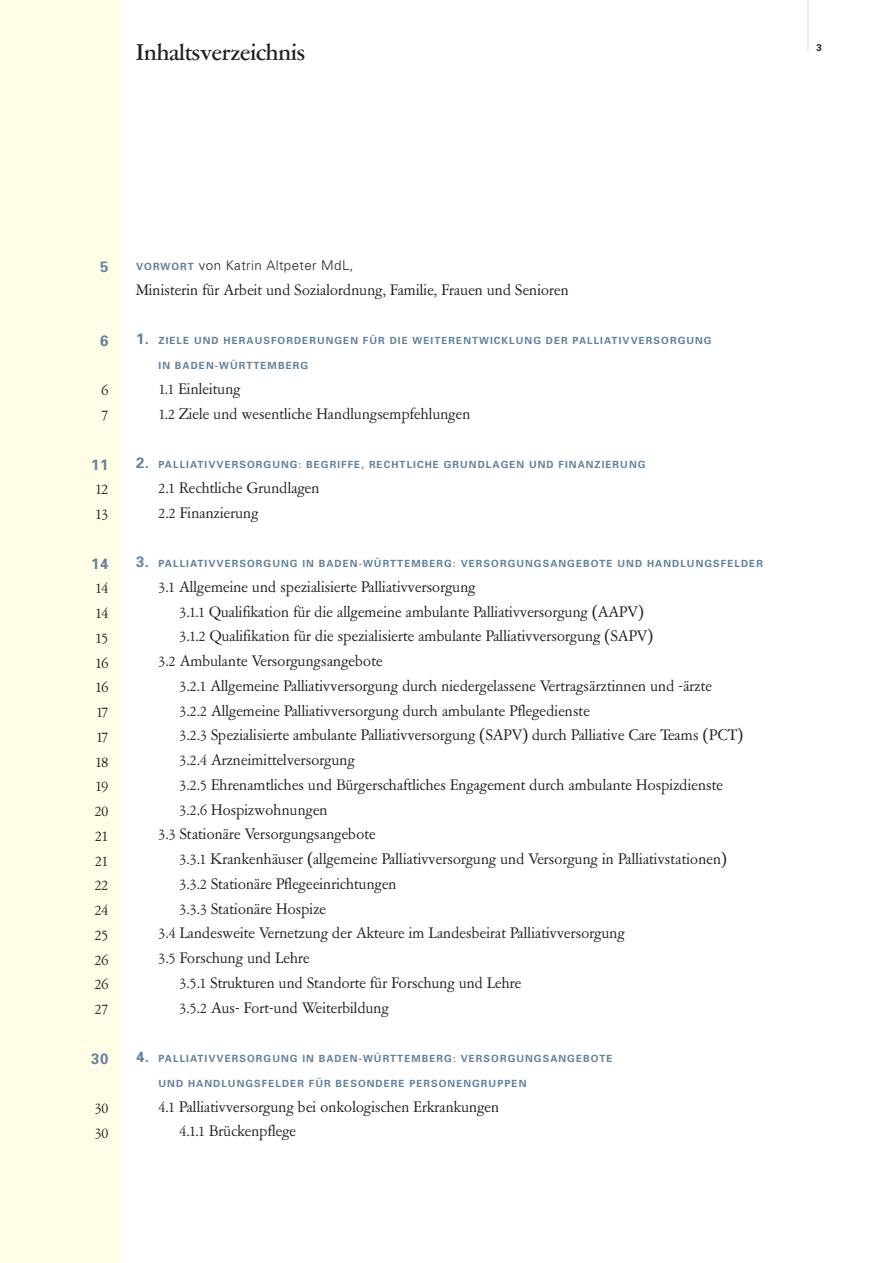
<style>
.page{position:relative;width:893px;height:1263px;background:#fff}
.page>*{position:absolute;margin:0;border:0;box-sizing:border-box;transform-origin:0 0}
.t1{font:500 22.5px "Garamont Amsterdam BQ";color:#231f20}
.t2{font:15px/24.8px "Garamont Amsterdam BQ";color:#231f20}
.t3{font:700 15px "Univers";color:#62829e}
.t4{font:300 13.35px "Univers";letter-spacing:.03em;color:#231f20}
.t5{font:700 9.9px "Univers";letter-spacing:.105em;color:#62829e}
.t6{font:700 9.9px "Univers";color:#231f20}
.s1{font-weight:700;font-size:9.9px;color:#62829e}
.s2{font-size:15px}
</style>
<div class="page">
<div style="left:0;top:0;width:119px;height:1263px;background:#fffde5"></div>
<hr style="left:807px;top:0;width:2px;height:51px;background:#e6e7e9">
<h1 class="t1" style="left:136px;top:39px;width:171px">Inhaltsverzeichnis</h1>
<p class="t6" style="left:816px;top:41px;width:7px">3</p>
<p class="t3" style="left:100px;top:257px;width:10px">5</p>
<p class="t3" style="left:100px;top:331px;width:10px">6</p>
<p class="t2" style="left:102px;top:378px;width:8px">6<br>7</p>
<p class="t3" style="left:91px;top:455px;width:19px">11</p>
<p class="t2" style="left:95px;top:477px;width:15px">12<br>13</p>
<p class="t3" style="left:91px;top:554px;width:19px">14</p>
<p class="t2" style="left:95px;top:576px;width:15px;text-align:justify">14<br>14<br>15<br>16<br>16<br>17<br>17<br>18<br>19<br>20<br>21<br>21<br>22<br>24<br>25<br>26<br>26<br>27</p>
<p class="t3" style="left:91px;top:1049px;width:19px">30</p>
<p class="t2" style="left:95px;top:1096px;width:15px">30<br>30</p>
<p class="t4" style="left:136px;top:257px;width:219px"><span class="s1">VORWORT</span> von Katrin Altpeter MdL,</p>
<p class="t2" style="left:136px;top:278px;width:434px">Ministerin für Arbeit und Sozialordnung, Familie, Frauen und Senioren</p>
<p class="t5" style="left:136px;top:334px;width:577px"><span class="s2">1.</span> ZIELE UND HERAUSFORDERUNGEN FÜR DIE WEITERENTWICKLUNG DER PALLIATIVVERSORGUNG</p>
<p class="t5" style="left:159px;top:359px;width:151px">IN BADEN-WÜRTTEMBERG</p>
<p class="t2" style="left:159px;top:377px;width:313px">1.1 Einleitung<br>1.2 Ziele und wesentliche Handlungsempfehlungen</p>
<p class="t5" style="left:136px;top:458px;width:511px"><span class="s2">2.</span> PALLIATIVVERSORGUNG: BEGRIFFE, RECHTLICHE GRUNDLAGEN UND FINANZIERUNG</p>
<p class="t2" style="left:159px;top:476px;width:162px">2.1 Rechtliche Grundlagen<br>2.2 Finanzierung</p>
<p class="t5" style="left:136px;top:557px;width:628px"><span class="s2">3.</span> PALLIATIVVERSORGUNG IN BADEN-WÜRTTEMBERG: VERSORGUNGSANGEBOTE UND HANDLUNGSFELDER</p>
<p class="t2" style="left:159px;top:575px;width:319px">3.1 Allgemeine und spezialisierte Palliativversorgung</p>
<p class="t2" style="left:180px;top:599px;width:466px">3.1.1 Qualifikation für die allgemeine ambulante Palliativversorgung (AAPV)</p>
<p class="t2" style="left:180px;top:624px;width:475px">3.1.2 Qualifikation für die spezialisierte ambulante Palliativversorgung (SAPV)</p>
<p class="t2" style="left:159px;top:649px;width:226px">3.2 Ambulante Versorgungsangebote</p>
<p class="t2" style="left:180px;top:674px;width:534px">3.2.1 Allgemeine Palliativversorgung durch niedergelassene Vertragsärztinnen und -ärzte</p>
<p class="t2" style="left:180px;top:698px;width:412px">3.2.2 Allgemeine Palliativversorgung durch ambulante Pflegedienste</p>
<p class="t2" style="left:180px;top:723px;width:565px">3.2.3 Spezialisierte ambulante Palliativversorgung (SAPV) durch Palliative Care Teams (PCT)</p>
<p class="t2" style="left:180px;top:748px;width:177px">3.2.4 Arzneimittelversorgung</p>
<p class="t2" style="left:180px;top:773px;width:545px">3.2.5 Ehrenamtliches und Bürgerschaftliches Engagement durch ambulante Hospizdienste</p>
<p class="t2" style="left:180px;top:797px;width:150px">3.2.6 Hospizwohnungen</p>
<p class="t2" style="left:159px;top:822px;width:219px">3.3 Stationäre Versorgungsangebote</p>
<p class="t2" style="left:180px;top:847px;width:549px">3.3.1 Krankenhäuser (allgemeine Palliativversorgung und Versorgung in Palliativstationen)</p>
<p class="t2" style="left:180px;top:872px;width:219px">3.3.2 Stationäre Pflegeeinrichtungen</p>
<p class="t2" style="left:180px;top:896px;width:148px">3.3.3 Stationäre Hospize</p>
<p class="t2" style="left:159px;top:921px;width:468px">3.4 Landesweite Vernetzung der Akteure im Landesbeirat Palliativversorgung</p>
<p class="t2" style="left:159px;top:946px;width:153px">3.5 Forschung und Lehre</p>
<p class="t2" style="left:180px;top:971px;width:343px">3.5.1 Strukturen und Standorte für Forschung und Lehre</p>
<p class="t2" style="left:180px;top:995px;width:211px">3.5.2 Aus- Fort-und Weiterbildung</p>
<p class="t5" style="left:136px;top:1052px;width:478px"><span class="s2">4.</span> PALLIATIVVERSORGUNG IN BADEN-WÜRTTEMBERG: VERSORGUNGSANGEBOTE</p>
<p class="t5" style="left:159px;top:1077px;width:369px">UND HANDLUNGSFELDER FÜR BESONDERE PERSONENGRUPPEN</p>
<p class="t2" style="left:180px;top:1094px;width:321px;text-indent:-21px">4.1 Palliativversorgung bei onkologischen Erkrankungen<br>4.1.1 Brückenpflege</p>
</div>
